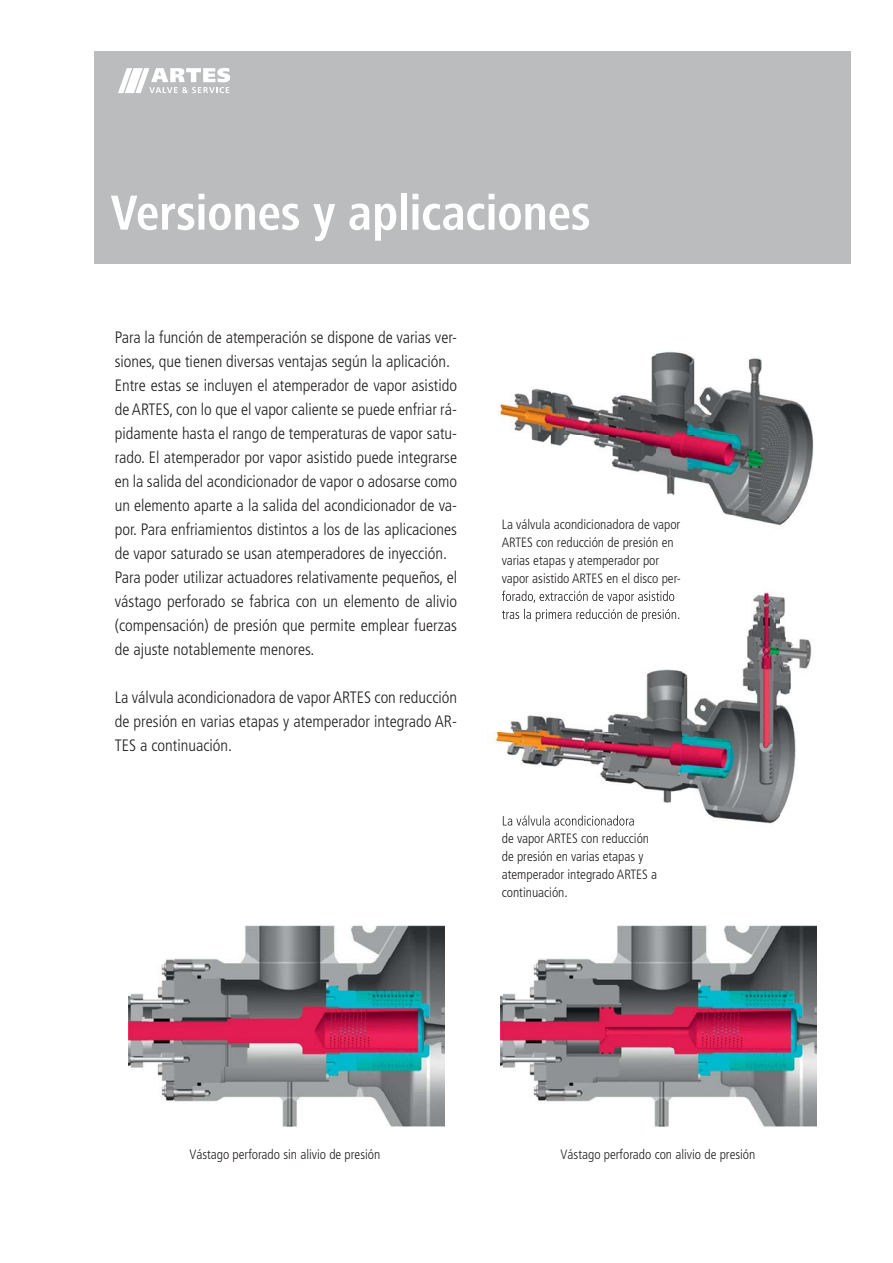
<style>
.page{position:relative;width:893px;height:1263px;background:#fff}
.page>*{position:absolute;margin:0;border:0;box-sizing:border-box;transform-origin:0 0}
.t1{font:700 condensed 51px "Frutiger Next LT";letter-spacing:-.01em;color:#fff}
.t2{font:300 condensed 16.5px/24px "Frutiger";color:#231f20}
.t3{font:300 condensed 13.5px/18px "Frutiger";color:#231f20}
</style>
<div class="page">
<img style="left:499px;top:351px;width:315px;height:175px">
<div style="left:93px;top:51px;width:757px;height:213px;background:#babcbe"></div>
<svg style="left:118px;top:68px;width:112px;height:25px"></svg>
<img style="left:492px;top:589px;width:320px;height:237px">
<img style="left:502px;top:591px;width:173px;height:13px">
<img style="left:502px;top:591px;width:80px;height:12px">
<img style="left:584px;top:609px;width:95px;height:13px">
<img style="left:502px;top:609px;width:82px;height:13px">
<img style="left:597px;top:815px;width:37px;height:11px">
<img style="left:503px;top:815px;width:94px;height:11px">
<img style="left:128px;top:925px;width:316px;height:202px">
<img style="left:500px;top:925px;width:316px;height:202px">
<h1 class="t1" style="left:110px;top:182px;width:482px">Versiones y aplicaciones</h1>
<p class="t2" style="left:115px;top:327px;width:344px">Para la función de atemperación se dispone de varias ver&shy;siones, que tienen diversas ventajas según la aplicación.<br>Entre estas se incluyen el atemperador de vapor asistido de ARTES, con lo que el vapor caliente se puede enfriar rá&shy;pidamente hasta el rango de temperaturas de vapor satu&shy;rado. El atemperador por vapor asistido puede integrarse en la salida del acondicionador de vapor o adosarse como un elemento aparte a la salida del acondicionador de va&shy;por. Para enfriamientos distintos a los de las aplicaciones de vapor saturado se usan atemperadores de inyección.<br>Para poder utilizar actuadores relativamente pequeños, el vástago perforado se fabrica con un elemento de alivio (compensación) de presión que permite emplear fuerzas de ajuste notablemente menores.</p>
<p class="t2" style="left:115px;top:687px;width:344px;text-align:justify">La válvula acondicionadora de vapor ARTES con reducción de presión en varias etapas y atemperador integrado AR-TES a continuación.</p>
<p class="t3" style="left:502px;top:516px;width:181px">La válvula acondicionadora de vapor ARTES con reducción de presión en varias etapas y atemperador por vapor asistido ARTES en el disco per-</p>
<p class="t3" style="left:502px;top:831px;width:157px">de vapor ARTES con reducción de presión en varias etapas y atemperador integrado ARTES a continuación.</p>
<p class="t3" style="left:189px;top:1147px;width:193px">Vástago perforado sin alivio de presión</p>
<p class="t3" style="left:561px;top:1147px;width:196px">Vástago perforado con alivio de presión</p>
</div>
